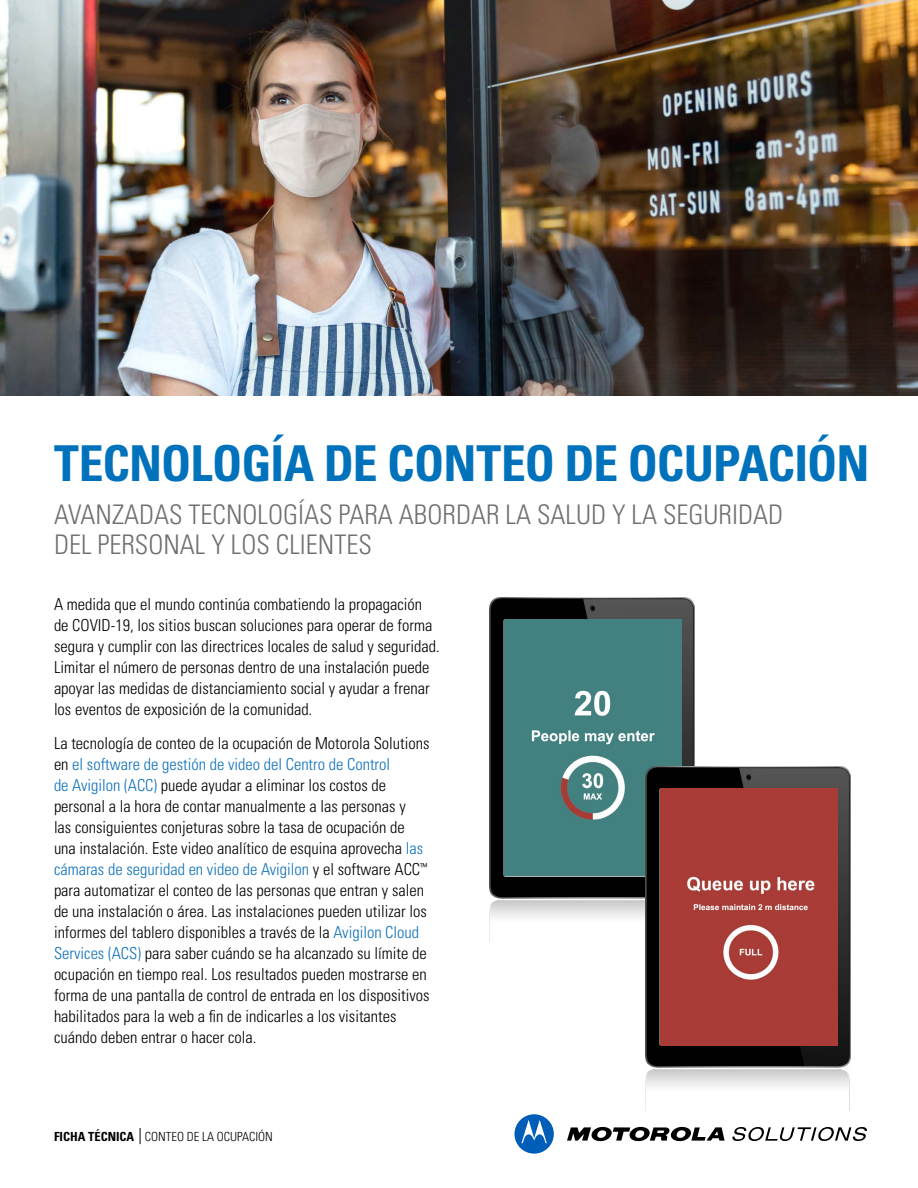
<style>
.page{position:relative;width:918px;height:1188px;background:#fff}
.page>*{position:absolute;margin:0;border:0;box-sizing:border-box;transform-origin:0 0}
.t1{font:700 condensed 49.5px "Univers LT Std";letter-spacing:-.02em;color:#0072bc}
.t2{font:300 condensed 27px/30px "Univers LT Std";color:#6f6f6f}
.t3{font:300 condensed 16.5px/21px "Univers LT Std";color:#000}
.t4{font:300 condensed 12.6px "Univers LT Std";color:#000101}
.s1{color:#1072ba}
.s2{font-weight:700}
</style>
<div class="page">
<svg style="left:567px;top:1127px;width:158px;height:15px"></svg>
<svg style="left:514px;top:1114px;width:40px;height:40px"></svg>
<svg style="left:732px;top:1127px;width:135px;height:14px"></svg>
<img style="left:0;top:0;width:918px;height:395px">
<svg style="left:140px;top:1128px;width:1px;height:16px"></svg>
<img style="left:490px;top:598px;width:205px;height:344px">
<div style="left:504px;top:619px;width:177px;height:257px;background:#428180"></div>
<img style="left:531px;top:690px;width:124px;height:138px">
<img style="left:646px;top:766px;width:205px;height:344px">
<div style="left:660px;top:789px;width:178px;height:256px;background:#a93c37"></div>
<h1 class="t1" style="left:54px;top:433px;width:817px">TECNOLOGÍA DE CONTEO DE OCUPACIÓN</h1>
<h2 class="t2" style="left:54px;top:499px;width:731px">AVANZADAS TECNOLOGÍAS PARA ABORDAR LA SALUD Y LA SEGURIDAD<br>DEL PERSONAL Y LOS CLIENTES</h2>
<p class="t3" style="left:54px;top:593px;width:387px">A medida que el mundo continúa combatiendo la propagación de COVID-19, los sitios buscan soluciones para operar de forma segura y cumplir con las directrices locales de salud y seguridad.<br>Limitar el número de personas dentro de una instalación puede apoyar las medidas de distanciamiento social y ayudar a frenar los eventos de exposición de la comunidad.</p>
<p class="t3" style="left:54px;top:733px;width:377px">La tecnología de conteo de la ocupación de Motorola Solutions en <span class="s1">el software de gestión de video del Centro de Control<br>de Avigilon (ACC)</span> puede ayudar a eliminar los costos de personal a la hora de contar manualmente a las personas y<br>las consiguientes conjeturas sobre la tasa de ocupación de una instalación. Este video analítico de esquina aprovecha <span class="s1">las cámaras de seguridad en video de Avigilon</span> y el software ACC<sup>™ </sup>para automatizar el conteo de las personas que entran y salen de una instalación o área. Las instalaciones pueden utilizar los informes del tablero disponibles a través de la <span class="s1">Avigilon Cloud Services (ACS)</span> para saber cuándo se ha alcanzado su límite de ocupación en tiempo real. Los resultados pueden mostrarse en forma de una pantalla de control de entrada en los dispositivos habilitados para la web a fin de indicarles a los visitantes cuándo deben entrar o hacer cola.</p>
<p class="t4" style="left:54px;top:1129px;width:220px"><span class="s2">FICHA TÉCNICA</span> CONTEO DE LA OCUPACIÓN</p>
</div>
